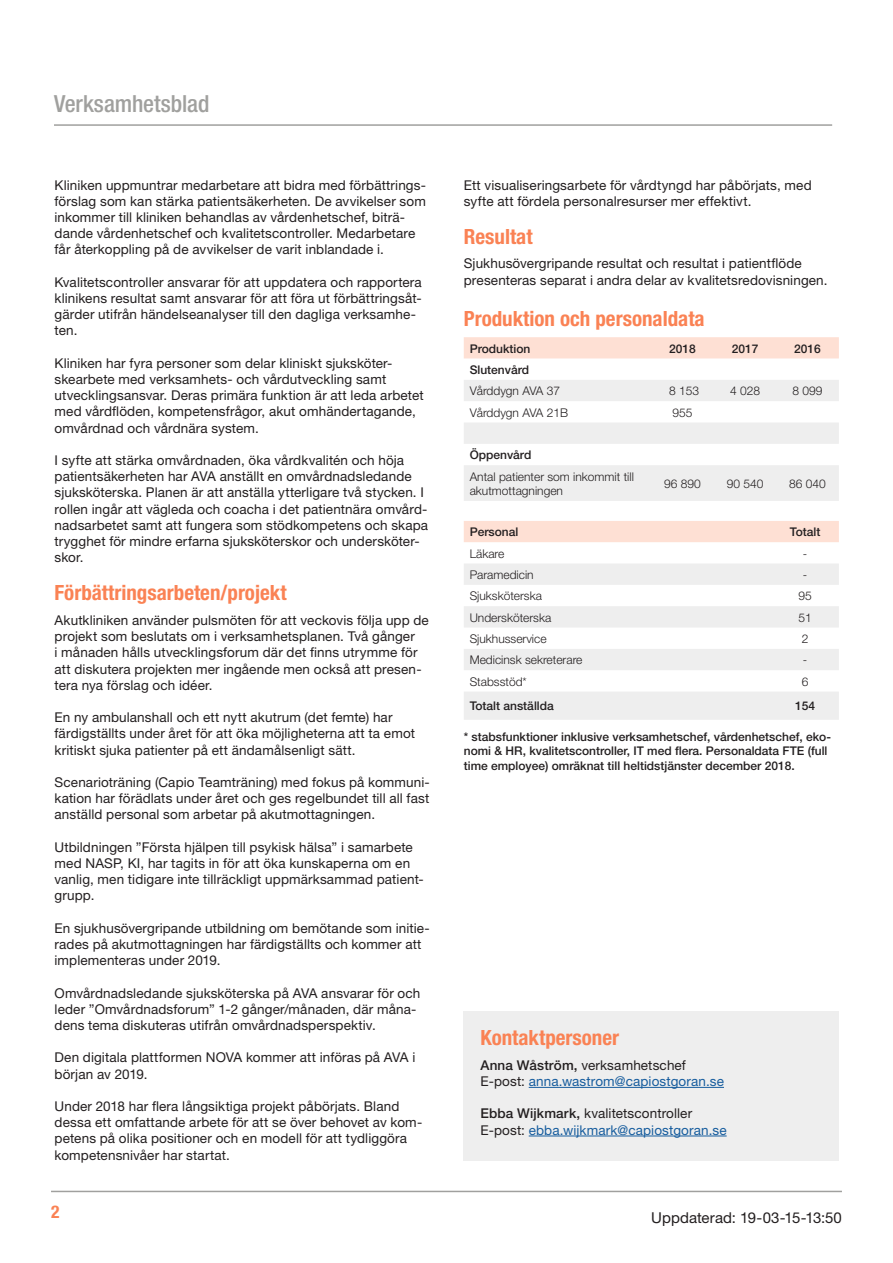
<style>
.page{position:relative;width:893px;height:1263px;background:#fff}
.page>*{position:absolute;margin:0;border:0;box-sizing:border-box;transform-origin:0 0}
.t1{font:500 condensed 23.55px "Helvetica Neue LT";letter-spacing:-.005em;color:#a0a09e}
.Rubrik_3B{font:700 condensed 21px "Helvetica Neue LT";color:#fa8254}
.t2{font:700 condensed 17.55px "Helvetica Neue LT";color:#fa8254}
.t3{font:15px "Helvetica Neue LT";letter-spacing:.005em;color:#231f20}
._1__Normal{font:13.5px/16.2px "Helvetica Neue LT";letter-spacing:.01em;color:#231f20}
._1__Normal-2{font:13.5px "Helvetica Neue LT";letter-spacing:.01em;color:#175d9e}
.Brödtext_Tabell{font:300 12px/14.4px "Helvetica Neue LT";color:#231f20}
.Brödtext_tabell_mind{font:500 12px/14.4px "Helvetica Neue LT";color:#231f20}
.Brödtext_Tabell-2{font:500 12px "Helvetica Neue LT";color:#231f20}
.Tabell_Siffra{font:500 12px "Helvetica Neue LT";color:#231f20}
.Brödtext_tabell_siff{font:300 12px "Helvetica Neue LT";color:#231f20}
.s1{font-weight:500}
.s2{color:#231f20}
</style>
<div class="page">
<hr style="left:51px;top:1191px;width:791px;height:1px;background:#a0a09e">
<hr style="left:54px;top:124px;width:778px;height:2px;background:#a0a09e">
<div style="left:463px;top:1012px;width:376px;height:149px;background:#eee"></div>
<hr style="left:529px;top:1087px;width:195px;height:1px;background:#175d9e">
<hr style="left:529px;top:1136px;width:198px;height:1px;background:#175d9e">
<div style="left:464px;top:521px;width:375px;height:21px;background:#fee0d4"></div>
<svg style="left:464px;top:564px;width:375px;height:156px;fill:#eee"></svg>
<div style="left:464px;top:337px;width:375px;height:21px;background:#fee0d4"></div>
<svg style="left:464px;top:380px;width:375px;height:121px;fill:#eee"></svg>
<h1 class="t1" style="left:54px;top:90px;width:157px">Verksamhetsblad</h1>
<p class="_1__Normal" style="left:55px;top:176px;width:373px">Kliniken uppmuntrar medarbetare att bidra med förbättrings&shy;förslag som kan stärka patientsäkerheten. De avvikelser som inkommer till kliniken behandlas av vårdenhetschef, biträ&shy;dande vårdenhetschef och kvalitetscontroller. Medarbetare får återkoppling på de avvikelser de varit inblandade i.</p>
<p class="_1__Normal" style="left:55px;top:274px;width:369px">Kvalitetscontroller ansvarar för att uppdatera och rapportera klinikens resultat samt ansvarar för att föra ut förbättringsåt&shy;gärder utifrån händelseanalyser till den dagliga verksamhe&shy;ten.</p>
<p class="_1__Normal" style="left:55px;top:355px;width:371px">Kliniken har fyra personer som delar kliniskt sjuksköter&shy;skearbete med verksamhets- och vårdutveckling samt utvecklingsansvar. Deras primära funktion är att leda arbetet med vårdflöden, kompetensfrågor, akut omhändertagande, omvårdnad och vårdnära system.</p>
<p class="_1__Normal" style="left:55px;top:452px;width:375px">I syfte att stärka omvårdnaden, öka vårdkvalitén och höja patientsäkerheten har AVA anställt en omvårdnadsledande sjuksköterska. Planen är att anställa ytterligare två stycken. I rollen ingår att vägleda och coacha i det patientnära omvård&shy;nadsarbetet samt att fungera som stödkompetens och skapa trygghet för mindre erfarna sjuksköterskor och undersköter&shy;skor.</p>
<p class="Rubrik_3B" style="left:55px;top:580px;width:233px">Förbättringsarbeten/projekt</p>
<p class="_1__Normal" style="left:55px;top:612px;width:376px">Akutkliniken använder pulsmöten för att veckovis följa upp de projekt som beslutats om i verksamhetsplanen. Två gånger<br>i månaden hålls utvecklingsforum där det finns utrymme för att diskutera projekten mer ingående men också att presen&shy;tera nya förslag och idéer.</p>
<p class="_1__Normal" style="left:55px;top:709px;width:362px">En ny ambulanshall och ett nytt akutrum (det femte) har färdigställts under året för att öka möjligheterna att ta emot kritiskt sjuka patienter på ett ändamålsenligt sätt.</p>
<p class="_1__Normal" style="left:55px;top:774px;width:377px;text-align:justify">Scenarioträning (Capio Teamträning) med fokus på kommuni&shy;kation har förädlats under året och ges regelbundet till all fast anställd personal som arbetar på akutmottagningen.</p>
<p class="_1__Normal" style="left:55px;top:839px;width:371px">Utbildningen ”Första hjälpen till psykisk hälsa” i samarbete med NASP, KI, har tagits in för att öka kunskaperna om en vanlig, men tidigare inte tillräckligt uppmärksammad patient&shy;grupp.</p>
<p class="_1__Normal" style="left:55px;top:920px;width:377px">En sjukhusövergripande utbildning om bemötande som initie&shy;rades på akutmottagningen har färdigställts och kommer att implementeras under 2019.</p>
<p class="_1__Normal" style="left:55px;top:984px;width:367px">Omvårdnadsledande sjuksköterska på AVA ansvarar för och leder ”Omvårdnadsforum” 1-2 gånger/månaden, där måna&shy;dens tema diskuteras utifrån omvårdnadsperspektiv.</p>
<p class="_1__Normal" style="left:55px;top:1049px;width:362px">Den digitala plattformen NOVA kommer att införas på AVA i början av 2019.</p>
<p class="_1__Normal" style="left:55px;top:1098px;width:369px">Under 2018 har flera långsiktiga projekt påbörjats. Bland dessa ett omfattande arbete för att se över behovet av kom&shy;petens på olika positioner och en modell för att tydliggöra kompetensnivåer har startat.</p>
<p class="t2" style="left:51px;top:1201px;width:10px">2</p>
<p class="_1__Normal" style="left:464px;top:176px;width:349px">Ett visualiseringsarbete för vårdtyngd har påbörjats, med syfte att fördela personalresurser mer effektivt.</p>
<p class="Rubrik_3B" style="left:464px;top:224px;width:70px">Resultat</p>
<p class="_1__Normal" style="left:464px;top:255px;width:365px">Sjukhusövergripande resultat och resultat i patientflöde presenteras separat i andra delar av kvalitetsredovisningen.</p>
<p class="Rubrik_3B" style="left:464px;top:306px;width:242px">Produktion och personaldata</p>
<p class="Brödtext_Tabell-2" style="left:470px;top:341px;width:62px">Produktion</p>
<p class="Tabell_Siffra" style="left:669px;top:341px;width:28px">2018</p>
<p class="Tabell_Siffra" style="left:732px;top:341px;width:28px">2017</p>
<p class="Tabell_Siffra" style="left:794px;top:341px;width:28px">2016</p>
<p class="Brödtext_Tabell-2" style="left:470px;top:362px;width:61px">Slutenvård</p>
<p class="Brödtext_Tabell" style="left:470px;top:383px;width:92px">Vårddygn AVA 37</p>
<p class="Brödtext_tabell_siff" style="left:669px;top:384px;width:32px">8 153</p>
<p class="Brödtext_tabell_siff" style="left:730px;top:384px;width:32px">4 028</p>
<p class="Brödtext_tabell_siff" style="left:793px;top:384px;width:32px">8 099</p>
<p class="Brödtext_Tabell" style="left:470px;top:405px;width:100px">Vårddygn AVA 21B</p>
<p class="Brödtext_tabell_siff" style="left:673px;top:405px;width:22px">955</p>
<p class="Brödtext_Tabell-2" style="left:470px;top:448px;width:63px">Öppenvård</p>
<p class="Brödtext_Tabell" style="left:470px;top:469px;width:166px">Antal patienter som inkommit till akutmottagningen</p>
<p class="Brödtext_tabell_siff" style="left:664px;top:476px;width:38px">96 890</p>
<p class="Brödtext_Tabell" style="left:727px;top:476px;width:38px">90 540</p>
<p class="Brödtext_Tabell" style="left:789px;top:476px;width:38px">86 040</p>
<p class="Tabell_Siffra" style="left:470px;top:525px;width:50px">Personal</p>
<p class="Tabell_Siffra" style="left:790px;top:525px;width:32px">Totalt</p>
<p class="Brödtext_Tabell" style="left:470px;top:546px;width:36px">Läkare</p>
<p class="Brödtext_Tabell" style="left:803px;top:546px;width:6px">-</p>
<p class="Brödtext_Tabell" style="left:470px;top:567px;width:66px">Paramedicin</p>
<p class="Brödtext_Tabell" style="left:803px;top:567px;width:6px">-</p>
<p class="Brödtext_Tabell" style="left:470px;top:588px;width:74px">Sjuksköterska</p>
<p class="Brödtext_Tabell" style="left:798px;top:588px;width:15px">95</p>
<p class="Brödtext_Tabell" style="left:470px;top:610px;width:83px">Undersköterska</p>
<p class="Brödtext_Tabell" style="left:798px;top:610px;width:15px">51</p>
<p class="Brödtext_Tabell" style="left:470px;top:631px;width:78px">Sjukhusservice</p>
<p class="Brödtext_Tabell" style="left:802px;top:631px;width:8px">2</p>
<p class="Brödtext_Tabell" style="left:470px;top:652px;width:114px">Medicinsk sekreterare</p>
<p class="Brödtext_Tabell" style="left:803px;top:652px;width:6px">-</p>
<p class="Brödtext_Tabell" style="left:470px;top:674px;width:59px">Stabsstöd*</p>
<p class="Brödtext_Tabell" style="left:802px;top:674px;width:8px">6</p>
<p class="Brödtext_Tabell-2" style="left:470px;top:699px;width:86px">Totalt anställda</p>
<p class="Brödtext_Tabell-2" style="left:795px;top:699px;width:22px">154</p>
<p class="Brödtext_tabell_mind" style="left:464px;top:729px;width:369px">* stabsfunktioner inklusive verksamhetschef, vårdenhetschef, eko&shy;nomi &amp; HR, kvalitetscontroller, IT med flera. Personaldata FTE (full time employee) omräknat till heltidstjänster december 2018.</p>
<p class="Rubrik_3B" style="left:480px;top:1025px;width:140px">Kontaktpersoner</p>
<p class="_1__Normal" style="left:480px;top:1057px;width:207px"><span class="s1">Anna Wåström,</span> verksamhetschef</p>
<p class="_1__Normal-2" style="left:480px;top:1073px;width:245px"><span class="s2">E-post:</span> anna.wastrom@capiostgoran.se</p>
<p class="_1__Normal" style="left:480px;top:1105px;width:213px"><span class="s1">Ebba Wijkmark,</span> kvalitetscontroller</p>
<p class="_1__Normal-2" style="left:480px;top:1122px;width:248px"><span class="s2">E-post:</span> ebba.wijkmark@capiostgoran.se</p>
<p class="t3" style="left:651px;top:1209px;width:192px">Uppdaterad: 19-03-15-13:50</p>
</div>
